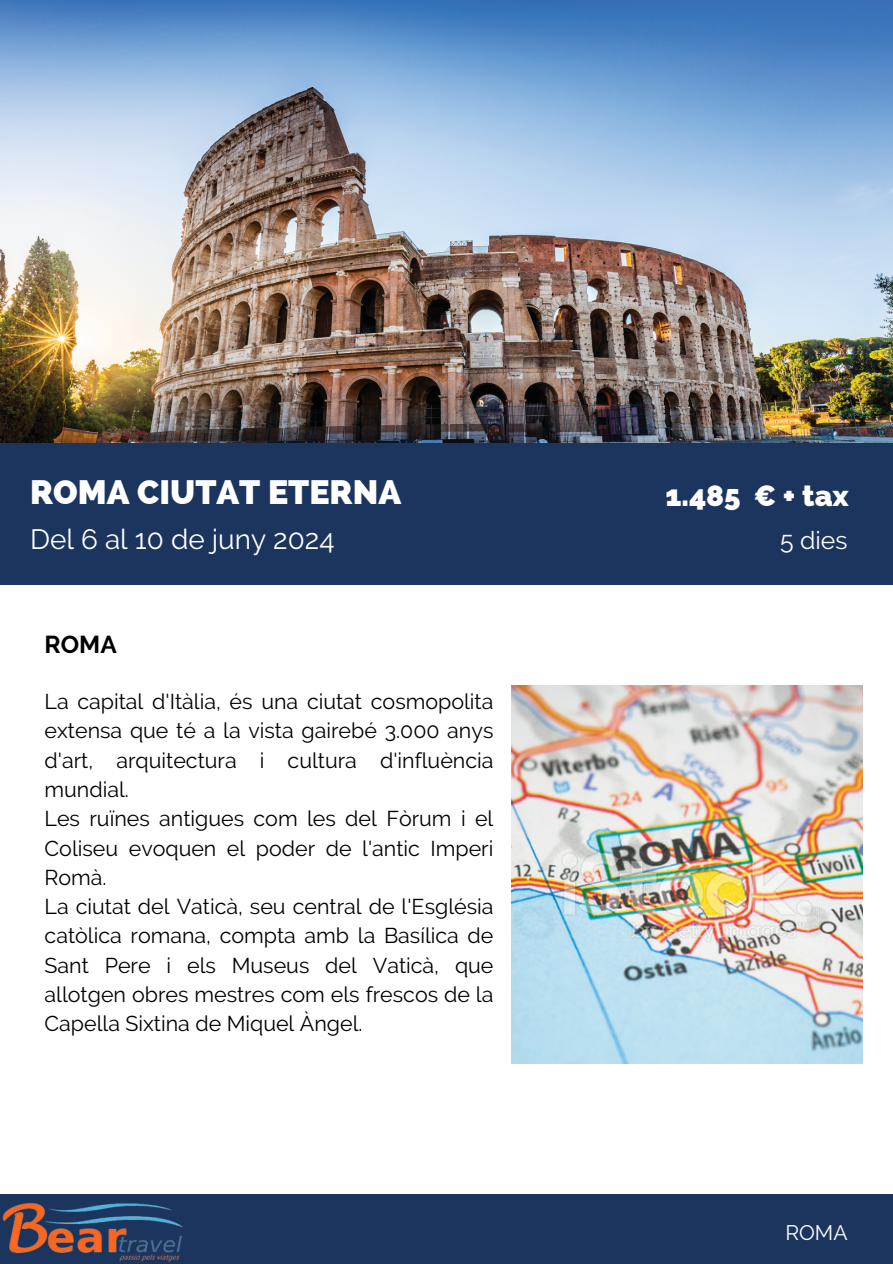
<style>
.page{position:relative;width:893px;height:1264px;background:#fff}
.page>*{position:absolute;margin:0;border:0;box-sizing:border-box;transform-origin:0 0}
.t1{font:800 33.9px "Raleway";color:#fff}
.t2{font:800 29.4px "Raleway";color:#fff}
.t3{font:27.9px "Raleway";color:#fff}
.t4{font:24.75px "Raleway";color:#fff}
.t5{font:700 24.45px "Raleway";color:#000}
.t6{font:21.45px/29.2px "Raleway";color:#000}
.t7{font:21px "Raleway";color:#fff}
</style>
<div class="page">
<img style="left:0;top:0;width:892px;height:443px">
<img style="left:511px;top:685px;width:351px;height:378px">
<div style="left:0;top:443px;width:892px;height:142px;background:#1c355e"></div>
<div style="left:0;top:1193px;width:892px;height:70px;background:#1c355e"></div>
<img style="left:2px;top:1203px;width:181px;height:59px">
<h1 class="t1" style="left:30px;top:472px;width:372px">ROMA CIUTAT ETERNA</h1>
<h3 class="t3" style="left:30px;top:523px;width:306px">Del 6 al 10 de juny 2024</h3>
<p class="t5" style="left:45px;top:630px;width:74px">ROMA</p>
<p class="t6" style="left:45px;top:687px;width:450px">La capital d'Itàlia, és una ciutat cosmopolita extensa que té a la vista gairebé 3.000 anys d'art, arquitectura i cultura d'influència mundial.<br>Les ruïnes antigues com les del Fòrum i el Coliseu evoquen el poder de l'antic Imperi Romà.<br>La ciutat del Vaticà, seu central de l'Església catòlica romana, compta amb la Basílica de Sant Pere i els Museus del Vaticà, que allotgen obres mestres com els frescos de la Capella Sixtina de Miquel Àngel.</p>
<h2 class="t2" style="left:665px;top:479px;width:185px">1.485 € + tax</h2>
<p class="t4" style="left:780px;top:526px;width:69px">5 dies</p>
<p class="t7" style="left:785px;top:1220px;width:64px">ROMA</p>
</div>
